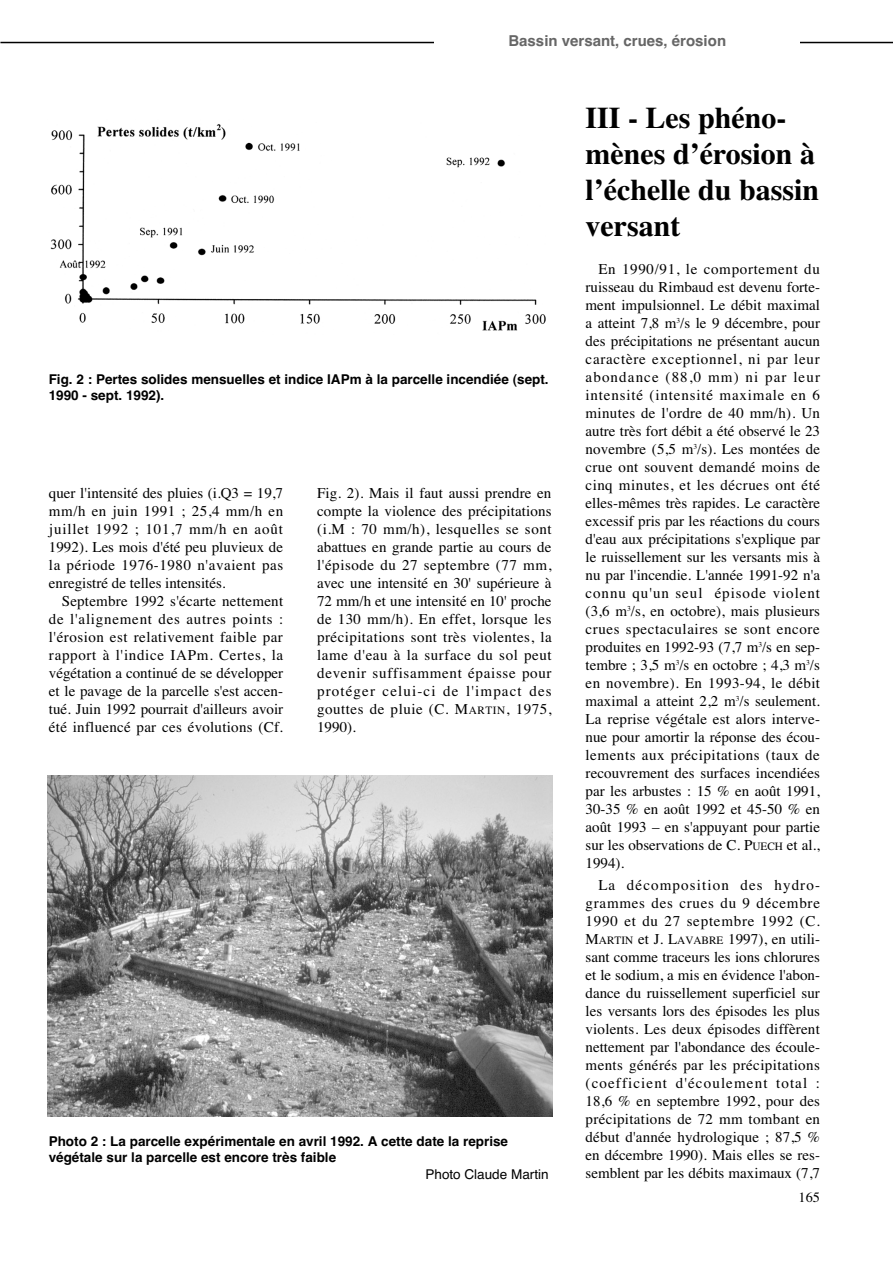
<style>
.page{position:relative;width:893px;height:1263px;background:#fff}
.page>*{position:absolute;margin:0;border:0;box-sizing:border-box;transform-origin:0 0}
.t1{font:700 30px/36px "Times";color:#000}
.t2{font:15px/18px "Times";color:#000;text-align:justify}
.t3{font:700 15px "Helvetica";color:#666}
.t4{font:14.25px "Times";color:#000}
.t5{font:700 13.5px/16.2px "Helvetica";color:#000}
.t6{font:13.5px "Helvetica";color:#000}
.s1{font-size:11.25px}
</style>
<div class="page">
<hr style="left:0;top:42px;width:892px;height:1px;background:#000">
<div style="left:434px;top:21px;width:366px;height:43px;background:#fff"></div>
<img style="left:50px;top:124px;width:496px;height:207px">
<img style="left:47px;top:775px;width:506px;height:341px">
<p class="t3" style="left:508px;top:31px;width:219px">Bassin versant, crues, érosion</p>
<p class="t5" style="left:49px;top:372px;width:501px">Fig. 2 : Pertes solides mensuelles et indice IAPm à la parcelle incendiée (sept.<br>1990 - sept. 1992).</p>
<p class="t2" style="left:49px;top:484px;width:236px">quer l'intensité des pluies (i.Q3 = 19,7 mm/h en juin 1991 ; 25,4 mm/h en juillet 1992 ; 101,7 mm/h en août 1992). Les mois d'été peu pluvieux de la période 1976-1980 n'avaient pas enregistré de telles intensités.</p>
<p class="t2" style="left:49px;top:592px;width:236px;text-indent:13px">Septembre 1992 s'écarte nettement de l'alignement des autres points : l'érosion est relativement faible par rapport à l'indice IAPm. Certes, la végétation a continué de se développer et le pavage de la parcelle s'est accen&shy;tué. Juin 1992 pourrait d'ailleurs avoir été influencé par ces évolutions (Cf.</p>
<p class="t2" style="left:317px;top:484px;width:236px">Fig. 2). Mais il faut aussi prendre en compte la violence des précipitations (i.M : 70 mm/h), lesquelles se sont abattues en grande partie au cours de l'épisode du 27 septembre (77 mm, avec une intensité en 30' supérieure à 72 mm/h et une intensité en 10' proche de 130 mm/h). En effet, lorsque les précipitations sont très violentes, la lame d'eau à la surface du sol peut devenir suffisamment épaisse pour protéger celui-ci de l'impact des gouttes de pluie (C. M<span class="s1">ARTIN</span>, 1975, 1990).</p>
<p class="t5" style="left:49px;top:1134px;width:461px">Photo 2 : La parcelle expérimentale en avril 1992. A cette date la reprise végétale sur la parcelle est encore très faible</p>
<p class="t6" style="left:425px;top:1165px;width:125px">Photo Claude Martin</p>
<h1 class="t1" style="left:585px;top:101px;width:235px">III - Les phéno&shy;mènes d’érosion à l’échelle du bassin versant</h1>
<p class="t2" style="left:585px;top:260px;width:236px;text-indent:13px">En 1990/91, le comportement du ruisseau du Rimbaud est devenu forte&shy;ment impulsionnel. Le débit maximal a atteint 7,8 m<sup>3</sup>/s le 9 décembre, pour des précipitations ne présentant aucun caractère exceptionnel, ni par leur abondance (88,0 mm) ni par leur intensité (intensité maximale en 6 minutes de l'ordre de 40 mm/h). Un autre très fort débit a été observé le 23 novembre (5,5 m<sup>3</sup>/s). Les montées de crue ont souvent demandé moins de cinq minutes, et les décrues ont été elles-mêmes très rapides. Le caractère excessif pris par les réactions du cours d'eau aux précipitations s'explique par le ruissellement sur les versants mis à nu par l'incendie. L'année 1991-92 n'a connu qu'un seul épisode violent (3,6 m<sup>3</sup>/s, en octobre), mais plusieurs crues spectaculaires se sont encore produites en 1992-93 (7,7 m<sup>3</sup>/s en sep&shy;tembre ; 3,5 m<sup>3</sup>/s en octobre ; 4,3 m<sup>3</sup>/s en novembre). En 1993-94, le débit maximal a atteint 2,2 m<sup>3</sup>/s seulement.<br>La reprise végétale est alors interve&shy;nue pour amortir la réponse des écou&shy;lements aux précipitations (taux de recouvrement des surfaces incendiées par les arbustes : 15 % en août 1991, 30-35 % en août 1992 et 45-50 % en août 1993 – en s'appuyant pour partie sur les observations de C. P<span class="s1">UECH</span> et al., 1994).</p>
<p class="t2" style="left:585px;top:877px;width:236px;text-indent:13px">La décomposition des hydro&shy;grammes des crues du 9 décembre 1990 et du 27 septembre 1992 (C.<br>M<span class="s1">ARTIN</span> et J. L<span class="s1">AVABRE</span> 1997), en utili&shy;sant comme traceurs les ions chlorures et le sodium, a mis en évidence l'abon&shy;dance du ruissellement superficiel sur les versants lors des épisodes les plus violents. Les deux épisodes diffèrent nettement par l'abondance des écoule&shy;ments générés par les précipitations (coefficient d'écoulement total :<br>18,6 % en septembre 1992, pour des précipitations de 72 mm tombant en début d'année hydrologique ; 87,5 % en décembre 1990). Mais elles se res&shy;semblent par les débits maximaux (7,7</p>
<p class="t4" style="left:798px;top:1188px;width:23px">165</p>
</div>
